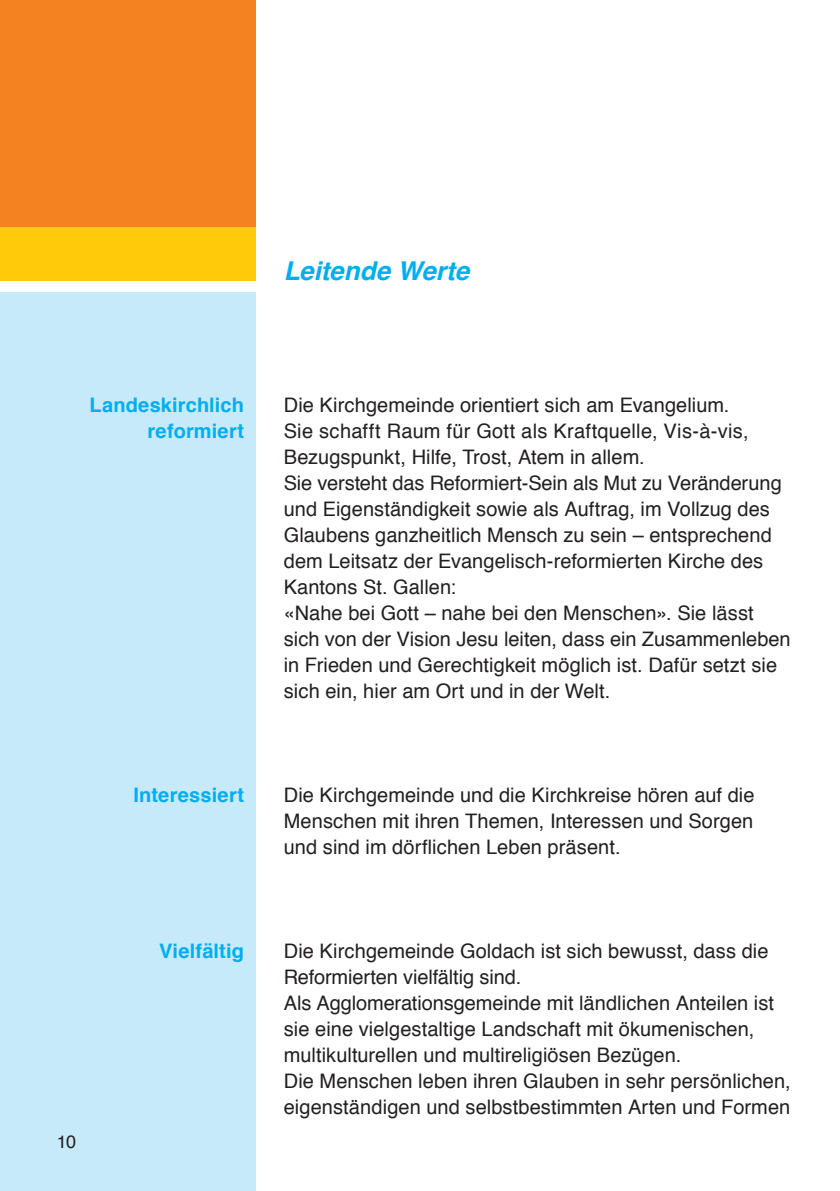
<style>
.page{position:relative;width:840px;height:1191px;background:#fff}
.page>*{position:absolute;margin:0;border:0;box-sizing:border-box;transform-origin:0 0}
.t1{font:italic 700 26px "Helvetica";color:#00aeef}
.t2{font:20px/26px "Helvetica";letter-spacing:.005em;color:#231f20}
.t3{font:700 20px/26px "Helvetica";letter-spacing:.005em;color:#00aeef;text-align:right}
.t4{font:18px "Helvetica";color:#231f20}
</style>
<div class="page">
<div style="left:0;top:292px;width:255px;height:899px;background:#c6eafa"></div>
<div style="left:0;top:0;width:255px;height:281px;background:#feca0a"></div>
<div style="left:0;top:0;width:255px;height:227px;background:#f58220"></div>
<h1 class="t1" style="left:283px;top:250px;width:187px">Leitende Werte</h1>
<p class="t3" style="left:89px;top:392px;width:156px">Landeskirchlich reformiert</p>
<p class="t3" style="left:133px;top:782px;width:112px">Interessiert</p>
<p class="t3" style="left:159px;top:938px;width:86px">Vielfältig</p>
<p class="t4" style="left:57px;top:1127px;width:21px">10</p>
<p class="t2" style="left:283px;top:392px;width:508px">Die Kirchgemeinde orientiert sich am Evangelium.<br>Sie schafft Raum für Gott als Kraftquelle, Vis-à-vis, Bezugspunkt, Hilfe, Trost, Atem in allem.<br>Sie versteht das Reformiert-Sein als Mut zu Veränderung und Eigenständigkeit sowie als Auftrag, im Vollzug des Glaubens ganzheitlich Mensch zu sein – entsprechend dem Leitsatz der Evangelisch-reformierten Kirche des Kantons St. Gallen:<br>«Nahe bei Gott – nahe bei den Menschen». Sie lässt sich von der Vision Jesu leiten, dass ein Zusammenleben in Frieden und Gerechtigkeit möglich ist. Dafür setzt sie sich ein, hier am Ort und in der Welt.</p>
<p class="t2" style="left:283px;top:782px;width:472px;text-align:justify">Die Kirchgemeinde und die Kirchkreise hören auf die Menschen mit ihren Themen, Interessen und Sorgen und sind im dörflichen Leben präsent.</p>
<p class="t2" style="left:283px;top:938px;width:508px">Die Kirchgemeinde Goldach ist sich bewusst, dass die Reformierten vielfältig sind.<br>Als Agglomerationsgemeinde mit ländlichen Anteilen ist sie eine vielgestaltige Landschaft mit ökumenischen, multikulturellen und multireligiösen Bezügen.<br>Die Menschen leben ihren Glauben in sehr persönlichen, eigenständigen und selbstbestimmten Arten und Formen</p>
</div>
